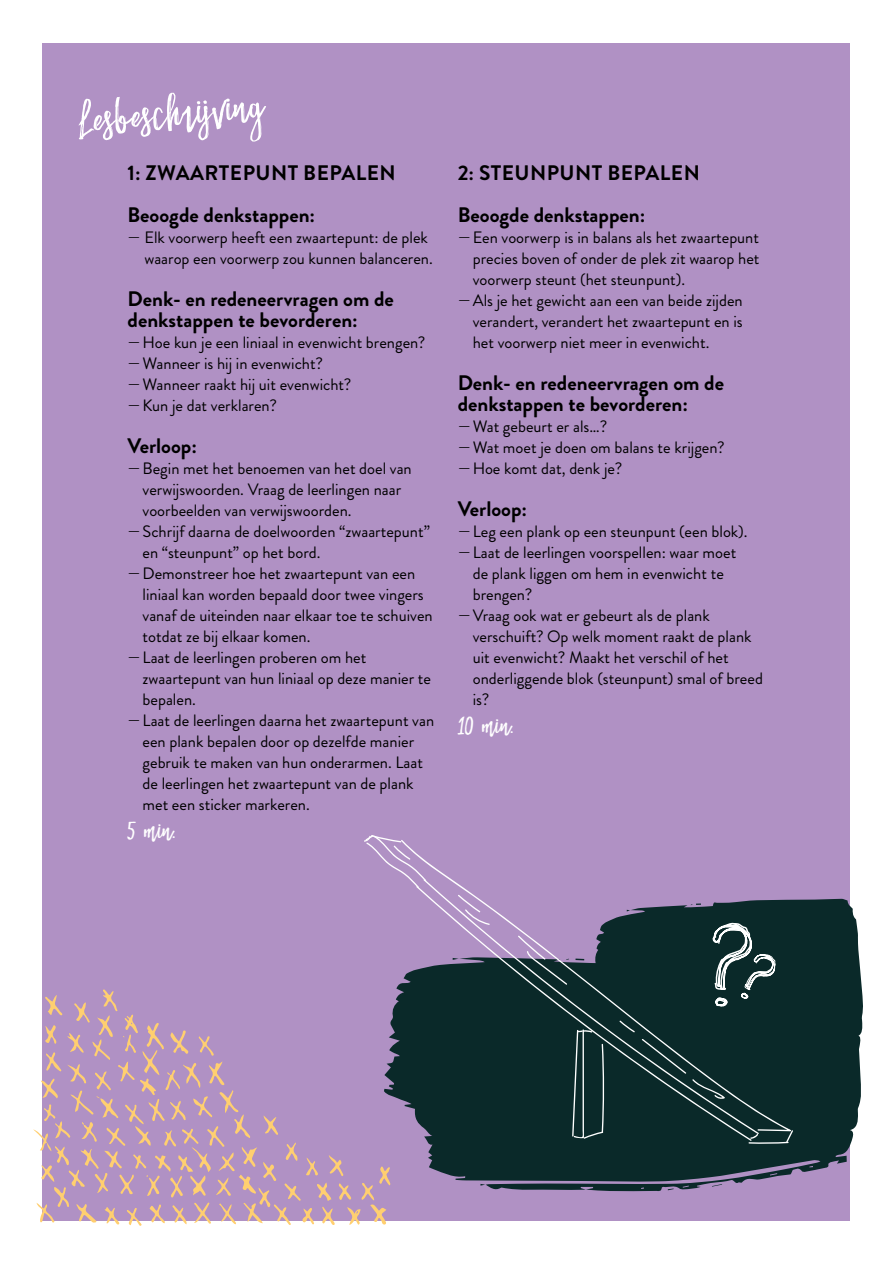
<style>
.page{position:relative;width:893px;height:1263px;background:#fff}
.page>*{position:absolute;margin:0;border:0;box-sizing:border-box;transform-origin:0 0}
.t1{font:65.4px "Outshine";color:#fff}
.t2{font:41.7px "Outshine";color:#fff}
.t3{font:700 21px/42px "Brandon Grotesque";color:#000}
.t4{font:16.5px/21px "Brandon Grotesque";color:#000}
</style>
<div class="page">
<div style="left:43px;top:43px;width:807px;height:1177px;background:#b091c4"></div>
<svg style="left:796px;top:899px;width:67px;height:130px;fill:#0a2929"></svg>
<svg style="left:391px;top:957px;width:471px;height:235px;fill:#0a2929"></svg>
<svg style="left:712px;top:1184px;width:10px;height:3px"></svg>
<svg style="left:668px;top:1188px;width:6px;height:2px"></svg>
<svg style="left:33px;top:989px;width:358px;height:237px"></svg>
<svg style="left:791px;top:899px;width:5px;height:126px"></svg>
<div style="left:416px;top:1131px;width:332px;height:10px;background:#0a2929"></div>
<svg style="left:401px;top:862px;width:390px;height:269px;fill:#0a2929"></svg>
<svg style="left:748px;top:1130px;width:45px;height:14px"></svg>
<svg style="left:518px;top:935px;width:51px;height:50px"></svg>
<svg style="left:641px;top:1038px;width:84px;height:66px"></svg>
<svg style="left:457px;top:894px;width:33px;height:31px"></svg>
<svg style="left:364px;top:835px;width:63px;height:53px"></svg>
<svg style="left:619px;top:1020px;width:16px;height:13px"></svg>
<svg style="left:572px;top:1029px;width:32px;height:110px"></svg>
<h1 class="t1" style="left:75px;top:91px;width:188px;rotate:-5deg">Lesbeschrijving</h1>
<p class="t3" style="left:128px;top:152px;width:270px">1: ZWAARTEPUNT BEPALEN<br>Beoogde denkstappen:</p>
<p class="t4" style="left:128px;top:227px;width:307px;text-align:right">— Elk voorwerp heeft een zwaartepunt: de plek waarop een voorwerp zou kunnen balanceren.</p>
<p class="t3" style="left:128px;top:289px;width:268px;line-height:21px">Denk- en redeneervragen om de denkstappen te bevorderen:</p>
<p class="t4" style="left:128px;top:332px;width:299px">—Hoe kun je een liniaal in evenwicht brengen? —Wanneer is hij in evenwicht?<br>—Wanneer raakt hij uit evenwicht?<br>—Kun je dat verklaren?</p>
<p class="t3" style="left:128px;top:425px;width:71px">Verloop:</p>
<p class="t4" style="left:128px;top:458px;width:286px">—Begin met het benoemen van het doel van</p>
<p class="t4" style="left:143px;top:479px;width:260px">verwijswoorden. Vraag de leerlingen naar</p>
<p class="t4" style="left:143px;top:500px;width:211px">voorbeelden van verwijswoorden.</p>
<p class="t4" style="left:128px;top:521px;width:304px">—Schrijf daarna de doelwoorden “zwaartepunt”</p>
<p class="t4" style="left:143px;top:542px;width:180px">en “steunpunt” op het bord.</p>
<p class="t4" style="left:128px;top:563px;width:289px">—Demonstreer hoe het zwaartepunt van een</p>
<p class="t4" style="left:143px;top:584px;width:283px">liniaal kan worden bepaald door twee vingers</p>
<p class="t4" style="left:143px;top:605px;width:292px">vanaf de uiteinden naar elkaar toe te schuiven</p>
<p class="t4" style="left:143px;top:626px;width:169px">totdat ze bij elkaar komen.</p>
<p class="t4" style="left:128px;top:647px;width:240px">—Laat de leerlingen proberen om het</p>
<p class="t4" style="left:143px;top:668px;width:290px">zwaartepunt van hun liniaal op deze manier te</p>
<p class="t4" style="left:143px;top:689px;width:55px">bepalen.</p>
<p class="t4" style="left:128px;top:710px;width:308px">—Laat de leerlingen daarna het zwaartepunt van</p>
<p class="t4" style="left:143px;top:731px;width:273px">een plank bepalen door op dezelfde manier</p>
<p class="t4" style="left:143px;top:752px;width:282px">gebruik te maken van hun onderarmen. Laat</p>
<p class="t4" style="left:143px;top:773px;width:273px">de leerlingen het zwaartepunt van de plank</p>
<p class="t4" style="left:143px;top:794px;width:169px">met een sticker markeren.</p>
<h2 class="t2" style="left:128px;top:811px;width:52px">5 min.</h2>
<p class="t3" style="left:458px;top:152px;width:244px">2: STEUNPUNT BEPALEN<br>Beoogde denkstappen:</p>
<p class="t4" style="left:458px;top:227px;width:303px">—Een voorwerp is in balans als het zwaartepunt</p>
<p class="t4" style="left:473px;top:248px;width:288px">precies boven of onder de plek zit waarop het</p>
<p class="t4" style="left:473px;top:269px;width:214px">voorwerp steunt (het steunpunt).</p>
<p class="t4" style="left:458px;top:290px;width:287px">—Als je het gewicht aan een van beide zijden</p>
<p class="t4" style="left:473px;top:311px;width:272px">verandert, verandert het zwaartepunt en is</p>
<p class="t4" style="left:473px;top:332px;width:238px">het voorwerp niet meer in evenwicht.</p>
<p class="t3" style="left:458px;top:373px;width:268px;line-height:21px">Denk- en redeneervragen om de denkstappen te bevorderen:</p>
<p class="t4" style="left:458px;top:416px;width:269px">—Wat gebeurt er als…?<br>—Wat moet je doen om balans te krijgen? —Hoe komt dat, denk je?</p>
<p class="t3" style="left:458px;top:488px;width:71px">Verloop:</p>
<p class="t4" style="left:458px;top:521px;width:291px">—Leg een plank op een steunpunt (een blok).</p>
<p class="t4" style="left:458px;top:542px;width:280px">—Laat de leerlingen voorspellen: waar moet</p>
<p class="t4" style="left:473px;top:563px;width:253px">de plank liggen om hem in evenwicht te</p>
<p class="t4" style="left:473px;top:584px;width:61px">brengen?</p>
<p class="t4" style="left:458px;top:605px;width:254px">—Vraag ook wat er gebeurt als de plank</p>
<p class="t4" style="left:473px;top:626px;width:280px">verschuift? Op welk moment raakt de plank</p>
<p class="t4" style="left:473px;top:647px;width:258px">uit evenwicht? Maakt het verschil of het</p>
<p class="t4" style="left:473px;top:668px;width:292px">onderliggende blok (steunpunt) smal of breed</p>
<p class="t4" style="left:473px;top:689px;width:18px">is?</p>
<h2 class="t2" style="left:458px;top:706px;width:60px">10 min.</h2>
</div>
